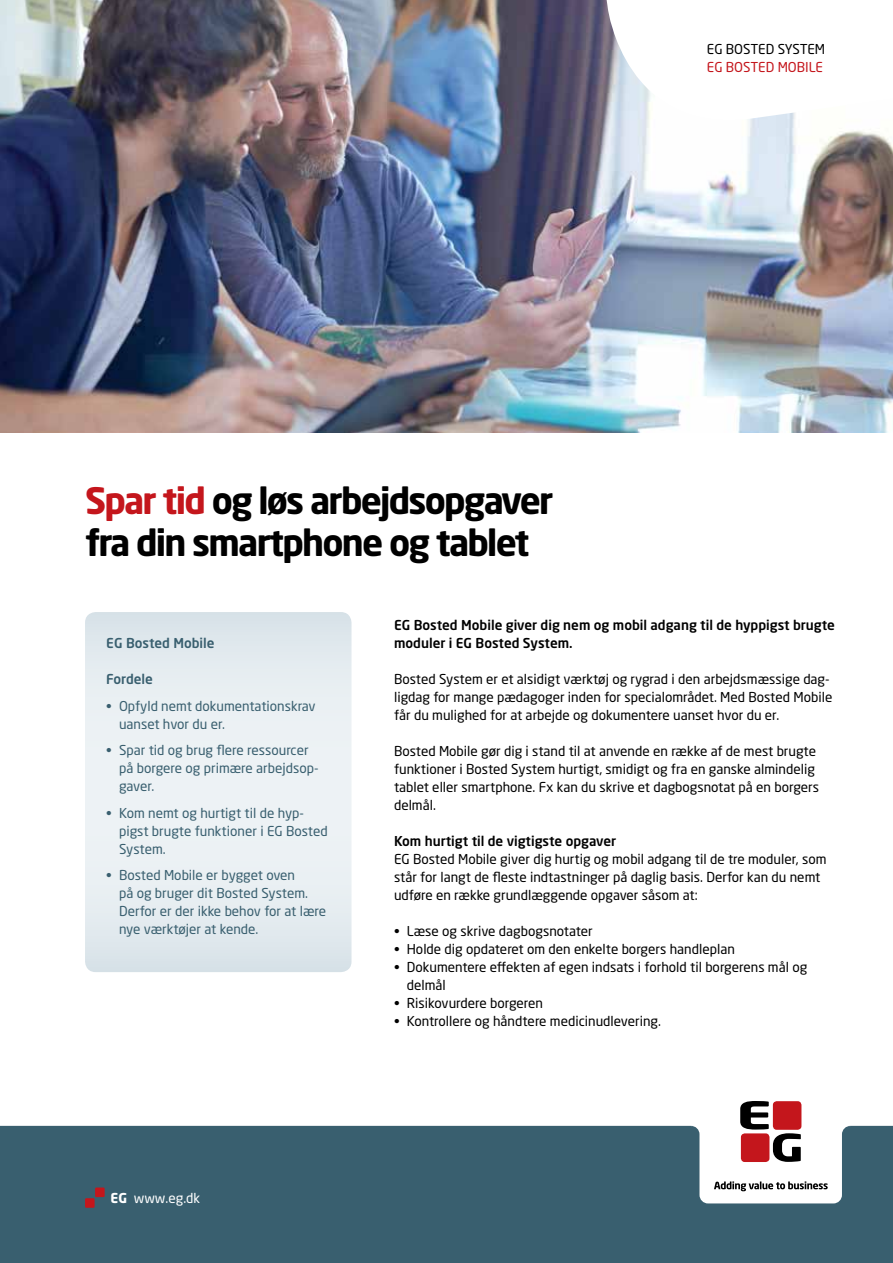
<style>
.page{position:relative;width:893px;height:1263px;background:#fff}
.page>*{position:absolute;margin:0;border:0;box-sizing:border-box;transform-origin:0 0}
.t1{font:700 36px/42px "Neo Sans Std";letter-spacing:-.05em;color:#000}
.t2{font:13.5px/18px "Neo Sans Std";color:#000}
.t3{font:13.5px/18px "Neo Sans Std";color:#395f6f}
.t4{font:500 13.5px/18px "Neo Sans Std";color:#000}
.t5{font:500 13.5px "Neo Sans Std";color:#395f6f}
.t6{font:13.5px "Neo Sans Std";color:#c4161c}
.t7{font:13.5px "Neo Sans Std";color:#fff}
.s1{color:#c4161c}
.s2{font-weight:700}
</style>
<div class="page">
<img style="left:0;top:0;width:893px;height:432px">
<svg style="left:567px;top:0;width:326px;height:136px"></svg>
<svg style="left:85px;top:612px;width:266px;height:360px;background:#e6edf1"></svg>
<div style="left:0;top:1126px;width:893px;height:137px;background:#395f6f"></div>
<svg style="left:0;top:1103px;width:893px;height:100px"></svg>
<svg style="left:714px;top:1181px;width:114px;height:10px"></svg>
<svg style="left:740px;top:1101px;width:61px;height:61px;background:#9e5356"></svg>
<div style="left:85px;top:1198px;width:10px;height:10px;background:#c4161c"></div>
<div style="left:95px;top:1187px;width:10px;height:10px;background:#c4161c"></div>
<p class="t2" style="left:707px;top:40px;width:120px">EG BOSTED SYSTEM</p>
<p class="t6" style="left:707px;top:59px;width:117px">EG BOSTED MOBILE</p>
<h1 class="t1" style="left:85px;top:478px;width:470px"><span class="s1">Spar tid</span> og løs arbejdsopgaver fra din smartphone og tablet</h1>
<p class="t5" style="left:106px;top:634px;width:110px">EG Bosted Mobile</p>
<p class="t5" style="left:106px;top:671px;width:48px">Fordele</p>
<p class="t3" style="left:119px;top:696px;width:198px;text-indent:-13px">• Opfyld nemt dokumentationskrav uanset hvor du er.</p>
<p class="t3" style="left:119px;top:741px;width:201px;text-indent:-13px">• Spar tid og brug flere ressourcer på borgere og primære arbejdsop&shy;gaver.</p>
<p class="t3" style="left:119px;top:803px;width:210px;text-indent:-13px">• Kom nemt og hurtigt til de hyp&shy;pigst brugte funktioner i EG Bosted<br>System.</p>
<p class="t3" style="left:119px;top:866px;width:209px;text-indent:-13px">• Bosted Mobile er bygget oven<br>på og bruger dit Bosted System.<br>Derfor er der ikke behov for at lære nye værktøjer at kende.</p>
<p class="t7" style="left:111px;top:1190px;width:91px"><span class="s2">EG</span> www.eg.dk</p>
<p class="t4" style="left:394px;top:616px;width:442px">EG Bosted Mobile giver dig nem og mobil adgang til de hyppigst brugte moduler i EG Bosted System.</p>
<p class="t2" style="left:394px;top:670px;width:440px">Bosted System er et alsidigt værktøj og rygrad i den arbejdsmæssige dag&shy;ligdag for mange pædagoger inden for specialområdet. Med Bosted Mobile får du mulighed for at arbejde og dokumentere uanset hvor du er.</p>
<p class="t2" style="left:394px;top:742px;width:427px">Bosted Mobile gør dig i stand til at anvende en række af de mest brugte funktioner i Bosted System hurtigt, smidigt og fra en ganske almindelig tablet eller smartphone. Fx kan du skrive et dagbogsnotat på en borgers delmål.</p>
<p class="t4" style="left:394px;top:832px;width:224px">Kom hurtigt til de vigtigste opgaver</p>
<p class="t2" style="left:394px;top:850px;width:434px">EG Bosted Mobile giver dig hurtig og mobil adgang til de tre moduler, som står for langt de fleste indtastninger på daglig basis. Derfor kan du nemt udføre en række grundlæggende opgaver såsom at:</p>
<p class="t2" style="left:394px;top:922px;width:200px">• Læse og skrive dagbogsnotater</p>
<p class="t2" style="left:394px;top:940px;width:342px">• Holde dig opdateret om den enkelte borgers handleplan</p>
<p class="t2" style="left:407px;top:958px;width:402px;text-indent:-13px">• Dokumentere effekten af egen indsats i forhold til borgerens mål og delmål</p>
<p class="t2" style="left:394px;top:994px;width:150px">• Risikovurdere borgeren</p>
<p class="t2" style="left:394px;top:1012px;width:268px">• Kontrollere og håndtere medicinudlevering.</p>
</div>
